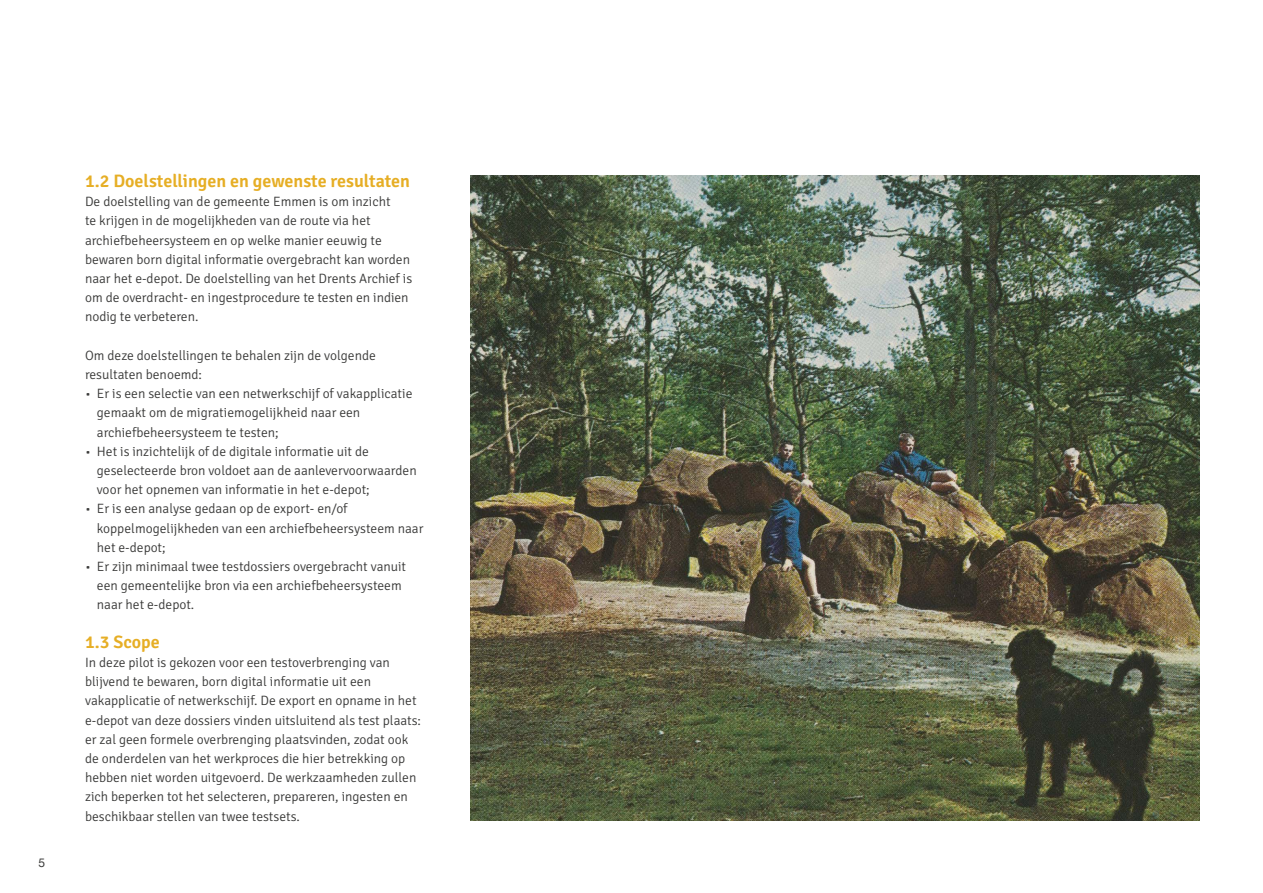
<style>
.page{position:relative;width:1263px;height:893px;background:#fff}
.page>*{position:absolute;margin:0;border:0;box-sizing:border-box;transform-origin:0 0}
.t1{font:600 18px "Signika";color:#e6ae25}
.t2{font:300 13.5px/19.2px "Signika";color:#3c3c3b}
.t3{font:12px "Helvetica Neue";color:#3c3c3b}
</style>
<div class="page">
<img style="left:471px;top:175px;width:728px;height:646px">
<p class="t3" style="left:39px;top:854px;width:8px">5</p>
<h1 class="t1" style="left:85px;top:168px;width:326px">1.2 Doelstellingen en gewenste resultaten</h1>
<p class="t2" style="left:85px;top:191px;width:329px">De doelstelling van de gemeente Emmen is om inzicht<br>te krijgen in de mogelijkheden van de route via het archiefbeheersysteem en op welke manier eeuwig te bewaren born digital informatie overgebracht kan worden naar het e-depot. De doelstelling van het Drents Archief is om de overdracht- en ingestprocedure te testen en indien nodig te verbeteren.</p>
<p class="t2" style="left:85px;top:345px;width:292px">Om deze doelstellingen te behalen zijn de volgende resultaten benoemd:</p>
<p class="t2" style="left:97px;top:383px;width:317px;text-indent:-12px">• Er is een selectie van een netwerkschijf of vakapplicatie gemaakt om de migratiemogelijkheid naar een archiefbeheersysteem te testen;</p>
<p class="t2" style="left:97px;top:441px;width:321px;text-indent:-12px">• Het is inzichtelijk of de digitale informatie uit de geselecteerde bron voldoet aan de aanlevervoorwaarden voor het opnemen van informatie in het e-depot;</p>
<p class="t2" style="left:97px;top:498px;width:328px;text-indent:-12px">• Er is een analyse gedaan op de export- en/of koppelmogelijkheden van een archiefbeheersysteem naar het e-depot;</p>
<p class="t2" style="left:97px;top:556px;width:311px;text-indent:-12px">• Er zijn minimaal twee testdossiers overgebracht vanuit een gemeentelijke bron via een archiefbeheersysteem naar het e-depot.</p>
<h1 class="t1" style="left:85px;top:629px;width:76px">1.3 Scope</h1>
<p class="t2" style="left:85px;top:652px;width:337px">In deze pilot is gekozen voor een testoverbrenging van blijvend te bewaren, born digital informatie uit een vakapplicatie of netwerkschijf. De export en opname in het e-depot van deze dossiers vinden uitsluitend als test plaats: er zal geen formele overbrenging plaatsvinden, zodat ook de onderdelen van het werkproces die hier betrekking op hebben niet worden uitgevoerd. De werkzaamheden zullen zich beperken tot het selecteren, prepareren, ingesten en beschikbaar stellen van twee testsets.</p>
</div>
